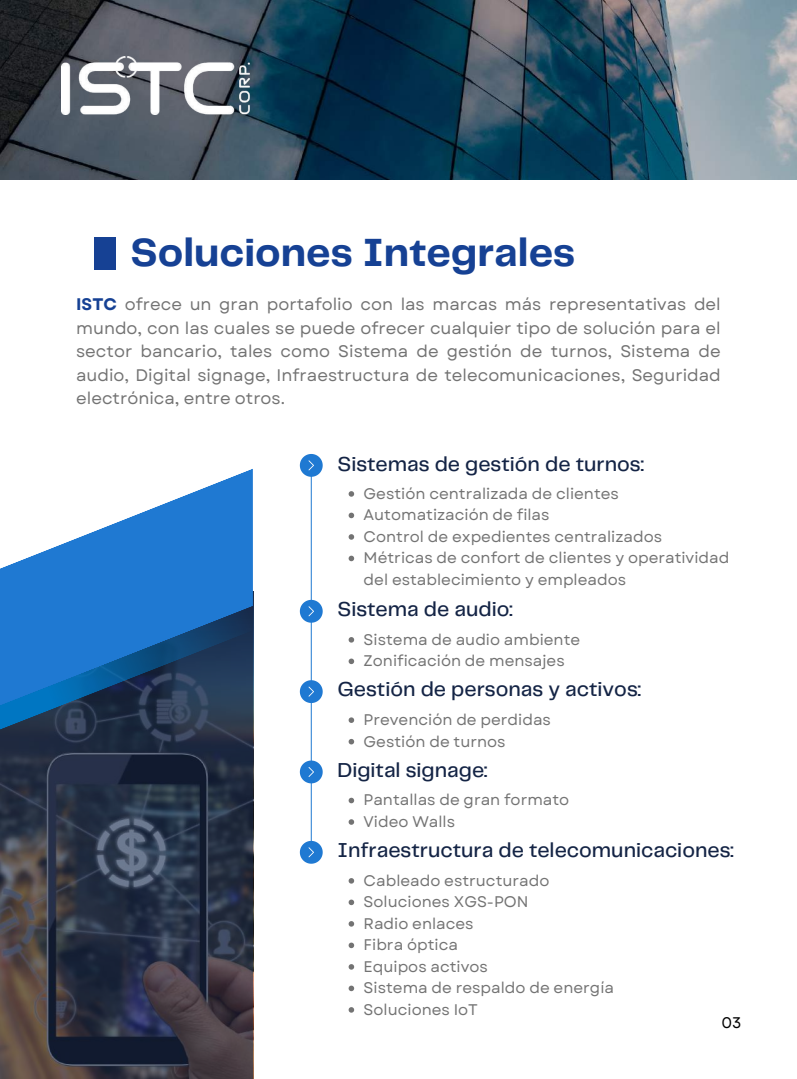
<style>
.page{position:relative;width:797px;height:1079px;background:#fff}
.page>*{position:absolute;margin:0;border:0;box-sizing:border-box;transform-origin:0 0}
.t1{font:700 40.81px "Telegraf";color:#164194}
.t2{font:500 20.94px "Telegraf";color:#142445}
.t3{font:16.75px/23.4px "Garet";color:#737373;text-align:justify}
.t4{font:15.38px/21.5px "Garet";color:#737373}
.t5{font:15.38px "Garet";color:#000}
.s1{font-weight:700;color:#164194}
</style>
<div class="page">
<svg style="left:0;top:786px;width:253px;height:292px;background:#353847"></svg>
<hr style="left:311px;top:464px;width:1px;height:385px;background:#1f79d2">
<div style="left:94px;top:237px;width:22px;height:32px;background:#164194"></div>
<svg style="left:0;top:469px;width:253px;height:138px;fill:#1f79d2"></svg>
<img style="left:0;top:0;width:797px;height:180px">
<svg style="left:300px;top:454px;width:23px;height:22px"></svg>
<img style="left:62px;top:57px;width:187px;height:58px">
<svg style="left:0;top:607px;width:254px;height:179px;background:#1f4977"></svg>
<svg style="left:349px;top:491px;width:5px;height:5px"></svg>
<svg style="left:349px;top:512px;width:5px;height:6px"></svg>
<svg style="left:349px;top:534px;width:5px;height:5px"></svg>
<svg style="left:349px;top:555px;width:5px;height:6px"></svg>
<svg style="left:300px;top:840px;width:23px;height:23px"></svg>
<svg style="left:349px;top:878px;width:5px;height:5px"></svg>
<svg style="left:349px;top:899px;width:5px;height:5px"></svg>
<svg style="left:349px;top:921px;width:5px;height:5px"></svg>
<svg style="left:349px;top:942px;width:5px;height:5px"></svg>
<svg style="left:349px;top:964px;width:5px;height:5px"></svg>
<svg style="left:349px;top:985px;width:5px;height:5px"></svg>
<svg style="left:349px;top:1007px;width:5px;height:5px"></svg>
<svg style="left:349px;top:637px;width:5px;height:5px"></svg>
<svg style="left:349px;top:658px;width:5px;height:6px"></svg>
<svg style="left:349px;top:717px;width:5px;height:5px"></svg>
<svg style="left:349px;top:738px;width:5px;height:6px"></svg>
<svg style="left:349px;top:797px;width:5px;height:6px"></svg>
<svg style="left:349px;top:819px;width:5px;height:5px"></svg>
<svg style="left:300px;top:599px;width:23px;height:23px"></svg>
<svg style="left:300px;top:680px;width:23px;height:22px"></svg>
<svg style="left:300px;top:760px;width:23px;height:23px"></svg>
<h1 class="t1" style="left:131px;top:235px;width:446px">Soluciones Integrales</h1>
<p class="t3" style="left:76px;top:293px;width:646px"><span class="s1">ISTC</span> ofrece un gran portafolio con las marcas más representativas del mundo, con las cuales se puede ofrecer cualquier tipo de solución para el sector bancario, tales como Sistema de gestión de turnos, Sistema de audio, Digital signage, Infraestructura de telecomunicaciones, Seguridad electrónica, entre otros.</p>
<h2 class="t2" style="left:337px;top:455px;width:308px">Sistemas de gestión de turnos:</h2>
<p class="t4" style="left:364px;top:482px;width:367px">Gestión centralizada de clientes Automatización de filas<br>Control de expedientes centralizados Métricas de confort de clientes y operatividad del establecimiento y empleados</p>
<h2 class="t2" style="left:337px;top:600px;width:177px">Sistema de audio:</h2>
<p class="t4" style="left:364px;top:628px;width:218px">Sistema de audio ambiente<br>Zonificación de mensajes</p>
<h2 class="t2" style="left:337px;top:680px;width:305px">Gestión de personas y activos:</h2>
<p class="t4" style="left:364px;top:708px;width:189px">Prevención de perdidas<br>Gestión de turnos</p>
<h2 class="t2" style="left:337px;top:760px;width:151px">Digital signage:</h2>
<p class="t4" style="left:364px;top:789px;width:207px">Pantallas de gran formato<br>Video Walls</p>
<h2 class="t2" style="left:337px;top:841px;width:398px">Infraestructura de telecomunicaciones:</h2>
<p class="t4" style="left:364px;top:869px;width:252px">Cableado estructurado<br>Soluciones XGS-PON<br>Radio enlaces<br>Fibra óptica<br>Equipos activos<br>Sistema de respaldo de energía<br>Soluciones IoT</p>
<p class="t5" style="left:721px;top:1011px;width:22px">03</p>
</div>
